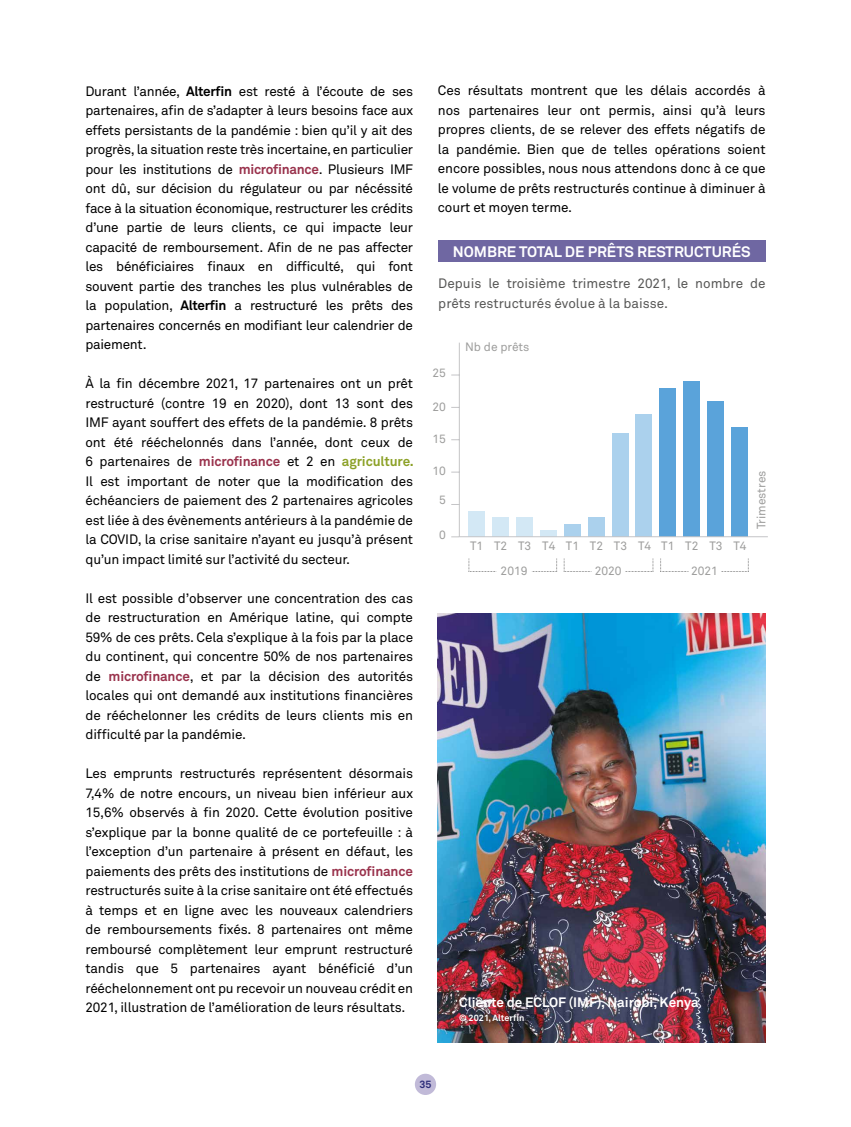
<style>
.page{position:relative;width:851px;height:1127px;background:#fff}
.page>*{position:absolute;margin:0;border:0;box-sizing:border-box;transform-origin:0 0}
.t1{font:700 15px "Akkurat Pro";color:#fff}
.t2{font:13.5px/19.5px "Akkurat Pro";letter-spacing:-.01em;color:#000;text-align:justify}
.t3{font:13.5px/19.5px "Akkurat Pro";color:#575756}
.t4{font:700 13.5px "Akkurat Pro";color:#fff}
.t5{font:12px "Akkurat Pro";color:#9d9d9c}
.t6{font:700 10.5px "Akkurat Pro";color:#2d2d7a}
.t7{font:700 9px "Akkurat Pro";color:#fff}
.s1{font-weight:700}
.s2{font-weight:700;color:#99324c}
.s3{font-weight:700;color:#8ca127}
</style>
<div class="page">
<div style="left:415px;top:1074px;width:21px;height:21px;background:#c1bad8;border-radius:50%"></div>
<div style="left:468px;top:511px;width:17px;height:26px;background:#d3e8f5"></div>
<div style="left:492px;top:517px;width:16px;height:20px;background:#d3e8f5"></div>
<div style="left:516px;top:517px;width:16px;height:20px;background:#d3e8f5"></div>
<div style="left:540px;top:530px;width:16px;height:7px;background:#d3e8f5"></div>
<div style="left:564px;top:524px;width:16px;height:13px;background:#abd1ed"></div>
<div style="left:587px;top:517px;width:17px;height:20px;background:#abd1ed"></div>
<div style="left:611px;top:433px;width:17px;height:104px;background:#abd1ed"></div>
<div style="left:635px;top:414px;width:17px;height:123px;background:#abd1ed"></div>
<div style="left:659px;top:388px;width:17px;height:149px;background:#5aa3da"></div>
<div style="left:683px;top:382px;width:17px;height:155px;background:#5aa3da"></div>
<div style="left:707px;top:401px;width:16px;height:136px;background:#5aa3da"></div>
<div style="left:731px;top:427px;width:16px;height:110px;background:#5aa3da"></div>
<div style="left:438px;top:240px;width:327px;height:21px;background:#6f67a2"></div>
<hr style="left:459px;top:536px;width:308px;height:1px;background:#c5c5c7">
<svg style="left:468px;top:558px;width:29px;height:14px"></svg>
<svg style="left:532px;top:558px;width:25px;height:14px"></svg>
<svg style="left:563px;top:558px;width:29px;height:14px"></svg>
<svg style="left:625px;top:558px;width:28px;height:14px"></svg>
<svg style="left:660px;top:558px;width:29px;height:14px"></svg>
<svg style="left:721px;top:558px;width:28px;height:14px"></svg>
<hr style="left:459px;top:343px;width:1px;height:194px;background:#c5c5c7">
<img style="left:438px;top:614px;width:327px;height:428px">
<p class="t2" style="left:85px;top:82px;width:329px">Durant l’année, <span class="s1">Alterfin</span> est resté à l’écoute de ses partenaires, afin de s’adapter à leurs besoins face aux effets persistants de la pandémie : bien qu’il y ait des progrès, la situation reste très incertaine, en particulier pour les institutions de <span class="s2">microfinance</span>. Plusieurs IMF ont dû, sur décision du régulateur ou par nécéssité face à la situation économique, restructurer les crédits d’une partie de leurs clients, ce qui impacte leur capacité de remboursement. Afin de ne pas affecter les bénéficiaires finaux en difficulté, qui font souvent partie des tranches les plus vulnérables de la population, <span class="s1">Alterfin</span> a restructuré les prêts des partenaires concernés en modifiant leur calendrier de paiement.</p>
<p class="t2" style="left:85px;top:374px;width:330px">À la fin décembre 2021, 17 partenaires ont un prêt restructuré (contre 19 en 2020), dont 13 sont des IMF ayant souffert des effets de la pandémie. 8 prêts ont été rééchelonnés dans l’année, dont ceux de 6 partenaires de <span class="s2">microfinance</span> et 2 en <span class="s3">agriculture.<br></span>Il est important de noter que la modification des échéanciers de paiement des 2 partenaires agricoles est liée à des évènements antérieurs à la pandémie de la COVID, la crise sanitaire n’ayant eu jusqu’à présent qu’un impact limité sur l’activité du secteur.</p>
<p class="t2" style="left:85px;top:588px;width:329px">Il est possible d’observer une concentration des cas de restructuration en Amérique latine, qui compte 59% de ces prêts. Cela s’explique à la fois par la place du continent, qui concentre 50% de nos partenaires de <span class="s2">microfinance</span>, et par la décision des autorités locales qui ont demandé aux institutions financières de rééchelonner les crédits de leurs clients mis en difficulté par la pandémie.</p>
<p class="t2" style="left:85px;top:764px;width:329px">Les emprunts restructurés représentent désormais 7,4% de notre encours, un niveau bien inférieur aux 15,6% observés à fin 2020. Cette évolution positive s’explique par la bonne qualité de ce portefeuille : à l’exception d’un partenaire à présent en défaut, les paiements des prêts des institutions de <span class="s2">microfinance </span>restructurés suite à la crise sanitaire ont été effectués à temps et en ligne avec les nouveaux calendriers de remboursements fixés. 8 partenaires ont même remboursé complètement leur emprunt restructuré tandis que 5 partenaires ayant bénéficié d’un rééchelonnement ont pu recevoir un nouveau crédit en 2021, illustration de l’amélioration de leurs résultats.</p>
<p class="t2" style="left:438px;top:81px;width:329px">Ces résultats montrent que les délais accordés à nos partenaires leur ont permis, ainsi qu’à leurs propres clients, de se relever des effets négatifs de la pandémie. Bien que de telles opérations soient encore possibles, nous nous attendons donc à ce que le volume de prêts restructurés continue à diminuer à court et moyen terme.</p>
<p class="t1" style="left:453px;top:242px;width:299px">NOMBRE TOTAL DE PRÊTS RESTRUCTURÉS</p>
<p class="t3" style="left:438px;top:274px;width:329px">Depuis le troisième trimestre 2021, le nombre de prêts restructurés évolue à la baisse.</p>
<p class="t5" style="left:465px;top:340px;width:66px">Nb de prêts</p>
<p class="t5" style="left:432px;top:366px;width:15px">25</p>
<p class="t5" style="left:432px;top:399px;width:15px">20</p>
<p class="t5" style="left:432px;top:432px;width:15px">15</p>
<p class="t5" style="left:432px;top:464px;width:15px">10</p>
<p class="t5" style="left:439px;top:493px;width:8px">5</p>
<p class="t5" style="left:439px;top:527px;width:8px">0</p>
<p class="t5" style="left:470px;top:539px;width:278px">T1 T2 T3 T4 T1 T2 T3 T4 T1 T2 T3 T4</p>
<p class="t5" style="left:500px;top:563px;width:28px">2019</p>
<p class="t5" style="left:594px;top:563px;width:28px">2020</p>
<p class="t5" style="left:691px;top:563px;width:28px">2021</p>
<p class="t5" style="left:754px;top:529px;width:60px;rotate:-90deg">Trimestres</p>
<p class="t4" style="left:459px;top:994px;width:241px">Cliente de ECLOF (IMF), Nairobi, Kenya</p>
<p class="t7" style="left:459px;top:1012px;width:67px">© 2021, Alterfin</p>
<p class="t6" style="left:419px;top:1077px;width:13px">35</p>
</div>
